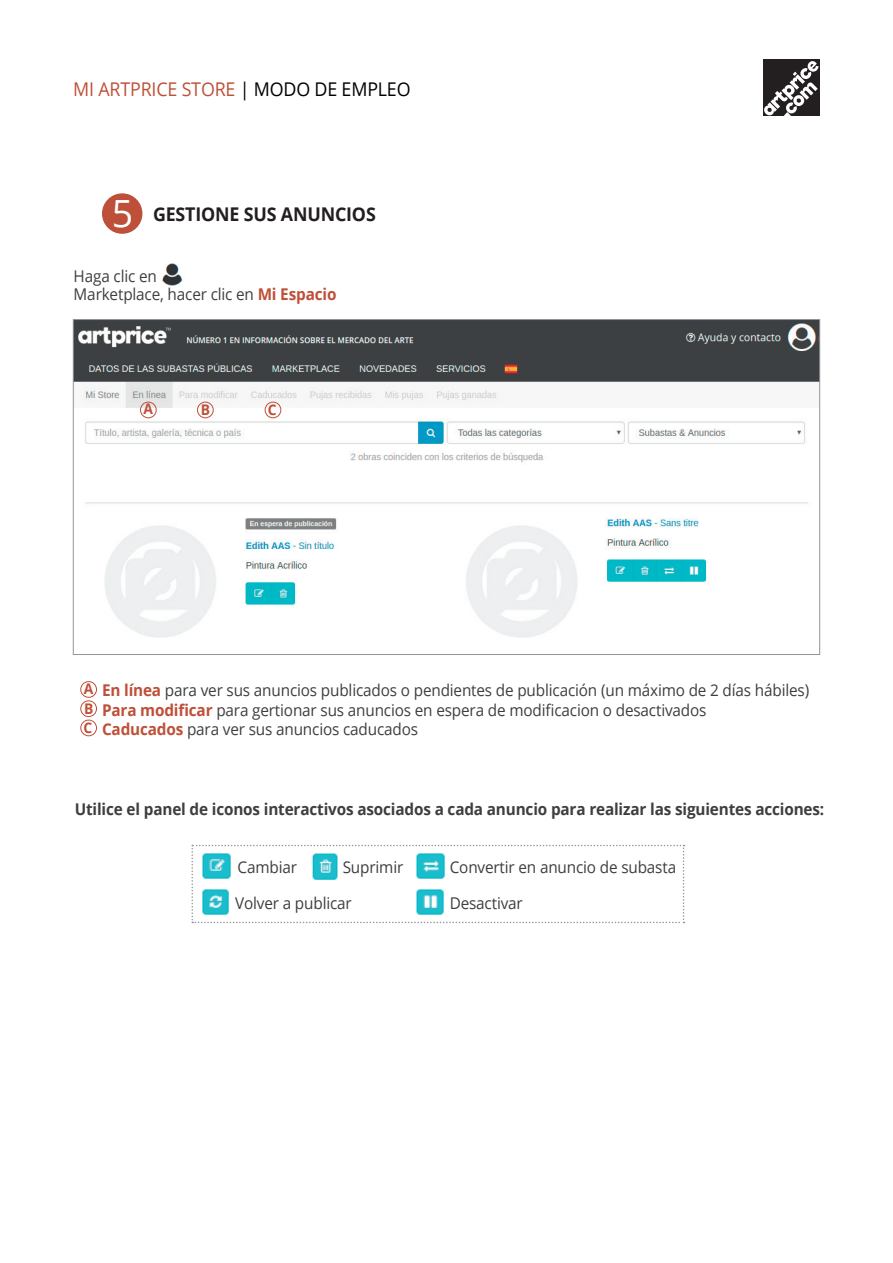
<style>
.page{position:relative;width:893px;height:1263px;background:#fff}
.page>*{position:absolute;margin:0;border:0;box-sizing:border-box;transform-origin:0 0}
.t1{font:37.5px "Open Sans";color:#fff}
.t2{font:18.9px "Open Sans";letter-spacing:-.01em;color:#be4f38;scale:.94 1}
.Sous-titre{font:700 18.9px "Open Sans";letter-spacing:-.01em;color:#231f20;scale:.94 1}
.Labeur{font:16.2px/18px "Open Sans";letter-spacing:-.01em;color:#3e3e3f;scale:.94 1}
.Labeur-2{font:700 16.2px "Open Sans";letter-spacing:-.01em;color:#3e3e3f;scale:.94 1}
.t3{font:700 14.7px "Open Sans";color:#be4f38;scale:.94 1}
.s1{color:#000}
.s2{font-weight:700;color:#be4f38}
</style>
<div class="page">
<div style="left:763px;top:60px;width:57px;height:56px;background:#231f20"></div>
<svg style="left:764px;top:61px;width:55px;height:55px"></svg>
<img style="left:75px;top:321px;width:743px;height:317px">
<svg style="left:191px;top:845px;width:493px;height:78px"></svg>
<img style="left:159px;top:261px;width:26px;height:26px;border-radius:13px">
<div style="left:140px;top:402px;width:17px;height:16px;border:1px solid #be4f38;border-radius:50%"></div>
<div style="left:197px;top:402px;width:17px;height:16px;border:1px solid #be4f38;border-radius:50%"></div>
<div style="left:265px;top:402px;width:16px;height:16px;border:1px solid #be4f38;border-radius:50%"></div>
<div style="left:80px;top:681px;width:17px;height:17px;border:1px solid #be4f38;border-radius:50%"></div>
<div style="left:80px;top:700px;width:17px;height:17px;border:1px solid #be4f38;border-radius:50%"></div>
<div style="left:80px;top:720px;width:17px;height:16px;border:1px solid #be4f38;border-radius:50%"></div>
<div style="left:102px;top:193px;width:40px;height:41px;background:#be4f38;border-radius:50%"></div>
<p class="t2" style="left:73px;top:76px;width:360px">MI ARTPRICE STORE <span class="s1">| MODO DE EMPLEO</span></p>
<p class="t1" style="left:112px;top:187px;width:23px">5</p>
<p class="Sous-titre" style="left:153px;top:200px;width:238px">GESTIONE SUS ANUNCIOS</p>
<p class="Labeur" style="left:74px;top:267px;width:281px">Haga clic en<br>Marketplace, hacer clic en <span class="s2">Mi Espacio</span></p>
<p class="t3" style="left:144px;top:399px;width:12px">A</p>
<p class="t3" style="left:201px;top:399px;width:11px">B</p>
<p class="t3" style="left:268px;top:399px;width:11px">C</p>
<p class="t3" style="left:84px;top:678px;width:12px">A</p>
<p class="t3" style="left:84px;top:698px;width:11px">B</p>
<p class="t3" style="left:84px;top:717px;width:11px">C</p>
<p class="Labeur" style="left:102px;top:681px;width:754px"><span class="s2">En línea</span> para ver sus anuncios publicados o pendientes de publicación (un máximo de 2 días hábiles)</p>
<p class="Labeur" style="left:102px;top:719px;width:338px"><span class="s2">Caducados</span> para ver sus anuncios caducados</p>
<p class="Labeur" style="left:102px;top:700px;width:645px"><span class="s2">Para modificar</span> para gertionar sus anuncios en espera de modificacion o desactivados</p>
<p class="Labeur-2" style="left:75px;top:797px;width:799px">Utilice el panel de iconos interactivos asociados a cada anuncio para realizar las siguientes acciones:</p>
<p class="Labeur" style="left:343px;top:857px;width:66px">Suprimir</p>
<p class="Labeur" style="left:450px;top:857px;width:242px">Convertir en anuncio de subasta</p>
<p class="Labeur" style="left:235px;top:893px;width:126px">Volver a publicar</p>
<p class="Labeur" style="left:238px;top:857px;width:65px">Cambiar</p>
<p class="Labeur" style="left:450px;top:893px;width:79px">Desactivar</p>
</div>
